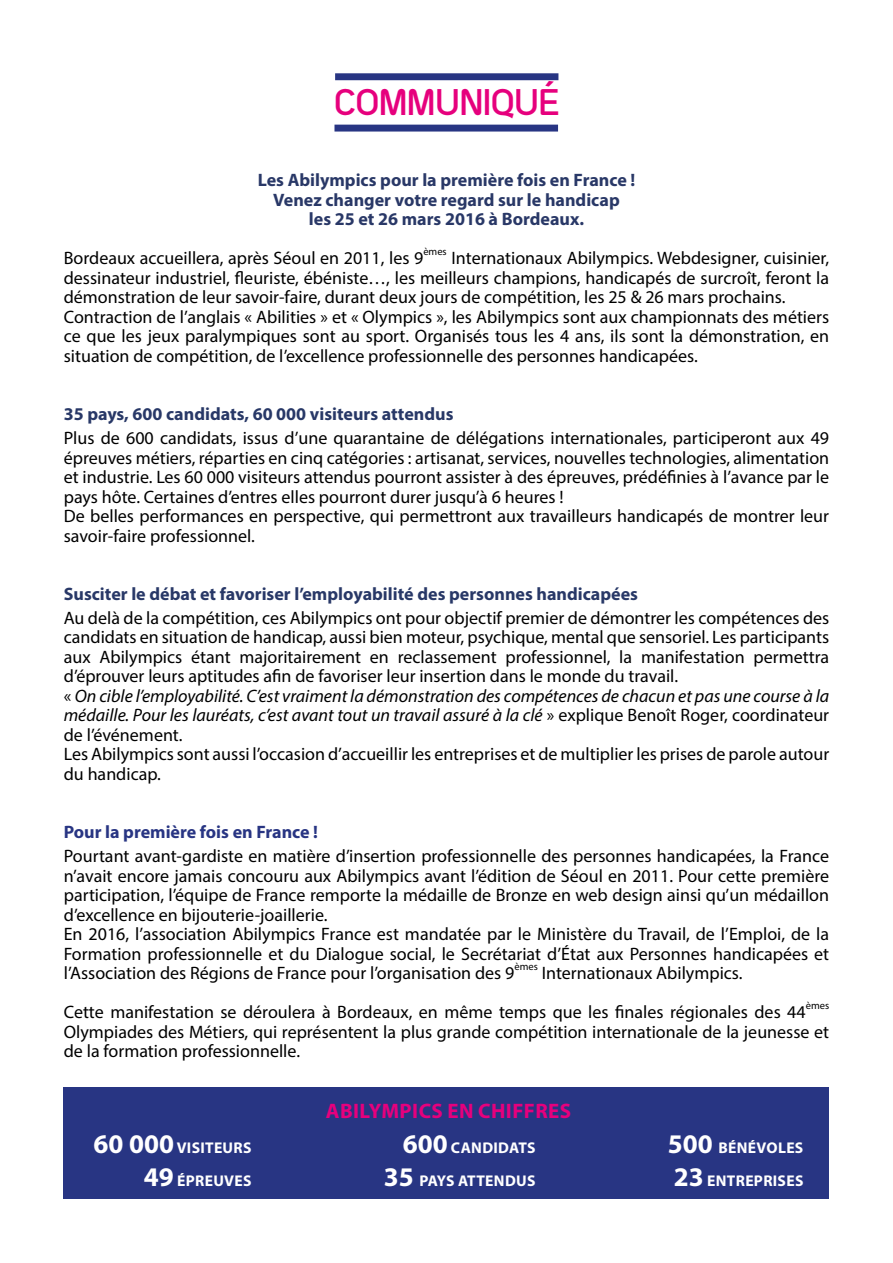
<style>
.page{position:relative;width:893px;height:1263px;background:#fff}
.page>*{position:absolute;margin:0;border:0;box-sizing:border-box;transform-origin:0 0}
.t1{font:700 36px "Arch";color:#e6007d}
.t2{font:700 21px "Myriad Pro";letter-spacing:.02em;color:#e6007d}
.t3{font:18px/19.5px "Myriad Pro";color:#000}
.t4{font:700 18px "Myriad Pro";color:#283867}
.t5{font:700 18px/19.5px "Myriad Pro";color:#293867;text-align:center}
.t6{font:700 18px "Myriad Pro";color:#283583}
.t7{font:700 15.6px/33px "Myriad Pro";letter-spacing:.02em;color:#fff;text-align:right}
.t8{font:10.5px "Myriad Pro";color:#000}
.s1{font-style:italic}
.s2{font-size:27px}
</style>
<div class="page">
<div style="left:64px;top:1087px;width:765px;height:112px;background:#283583"></div>
<div style="left:335px;top:73px;width:223px;height:7px;background:#283583"></div>
<div style="left:334px;top:125px;width:224px;height:7px;background:#283583"></div>
<h1 class="t1" style="left:334px;top:79px;width:226px">COMMUNIQUÉ</h1>
<p class="t5" style="left:258px;top:170px;width:379px">Les Abilympics pour la première fois en France !<br>Venez changer votre regard sur le handicap<br>les 25 et 26 mars 2016 à Bordeaux.</p>
<p class="t3" style="left:64px;top:248px;width:361px">Bordeaux accueillera, après Séoul en 2011, les 9</p>
<p class="t8" style="left:423px;top:245px;width:25px">èmes</p>
<p class="t3" style="left:64px;top:248px;width:767px;text-indent:388px">Internationaux Abilympics. Webdesigner, cuisinier, dessinateur industriel, fleuriste, ébéniste…, les meilleurs champions, handicapés de surcroît, feront la démonstration de leur savoir-faire, durant deux jours de compétition, les 25 &amp; 26 mars prochains.<br>Contraction de l’anglais « Abilities » et « Olympics », les Abilympics sont aux championnats des métiers ce que les jeux paralympiques sont au sport. Organisés tous les 4 ans, ils sont la démonstration, en situation de compétition, de l’excellence professionnelle des personnes handicapées.</p>
<p class="t4" style="left:64px;top:403px;width:391px">35 pays, 600 candidats, 60 000 visiteurs attendus</p>
<p class="t3" style="left:64px;top:428px;width:767px">Plus de 600 candidats, issus d’une quarantaine de délégations internationales, participeront aux 49 épreuves métiers, réparties en cinq catégories : artisanat, services, nouvelles technologies, alimentation et industrie. Les 60 000 visiteurs attendus pourront assister à des épreuves, prédéfinies à l’avance par le pays hôte. Certaines d’entres elles pourront durer jusqu’à 6 heures !<br>De belles performances en perspective, qui permettront aux travailleurs handicapés de montrer leur savoir-faire professionnel.</p>
<p class="t4" style="left:64px;top:582px;width:576px">Susciter le débat et favoriser l’employabilité des personnes handicapées</p>
<p class="t3" style="left:64px;top:608px;width:767px">Au delà de la compétition, ces Abilympics ont pour objectif premier de démontrer les compétences des candidats en situation de handicap, aussi bien moteur, psychique, mental que sensoriel. Les participants aux Abilympics étant majoritairement en reclassement professionnel, la manifestation permettra d’éprouver leurs aptitudes afin de favoriser leur insertion dans le monde du travail.<br>« <span class="s1">On cible l’employabilité. C’est vraiment la démonstration des compétences de chacun et pas une course à la médaille. Pour les lauréats, c’est avant tout un travail assuré à la clé</span> » explique Benoît Roger, coordinateur de l’événement.<br>Les Abilympics sont aussi l’occasion d’accueillir les entreprises et de multiplier les prises de parole autour du handicap.</p>
<p class="t6" style="left:64px;top:820px;width:256px">Pour la première fois en France !</p>
<p class="t3" style="left:64px;top:846px;width:767px">Pourtant avant-gardiste en matière d’insertion professionnelle des personnes handicapées, la France n’avait encore jamais concouru aux Abilympics avant l’édition de Séoul en 2011. Pour cette première participation, l’équipe de France remporte la médaille de Bronze en web design ainsi qu’un médaillon d’excellence en bijouterie-joaillerie.<br>En 2016, l’association Abilympics France est mandatée par le Ministère du Travail, de l’Emploi, de la Formation professionnelle et du Dialogue social, le Secrétariat d’État aux Personnes handicapées et l’Association des Régions de France pour l’organisation des 9</p>
<p class="t8" style="left:514px;top:960px;width:25px">èmes</p>
<p class="t3" style="left:64px;top:953px;width:743px;line-height:39px;text-indent:478px">Internationaux Abilympics.<br>Cette manifestation se déroulera à Bordeaux, en même temps que les finales régionales des 44</p>
<p class="t8" style="left:806px;top:999px;width:25px">èmes</p>
<p class="t3" style="left:64px;top:1022px;width:767px">Olympiades des Métiers, qui représentent la plus grande compétition internationale de la jeunesse et de la formation professionnelle.</p>
<p class="t2" style="left:326px;top:1097px;width:247px">ABILYMPICS EN CHIFFRES</p>
<p class="t7" style="left:94px;top:1130px;width:159px"><span class="s2">60 000</span> VISITEURS</p>
<p class="t7" style="left:384px;top:1130px;width:153px"><span class="s2">600</span> CANDIDATS<br><span class="s2">35</span> PAYS ATTENDUS</p>
<p class="t7" style="left:668px;top:1130px;width:137px"><span class="s2">500</span> BÉNÉVOLES</p>
<p class="t7" style="left:144px;top:1163px;width:109px"><span class="s2">49</span> ÉPREUVES</p>
<p class="t7" style="left:674px;top:1163px;width:131px"><span class="s2">23</span> ENTREPRISES</p>
</div>
